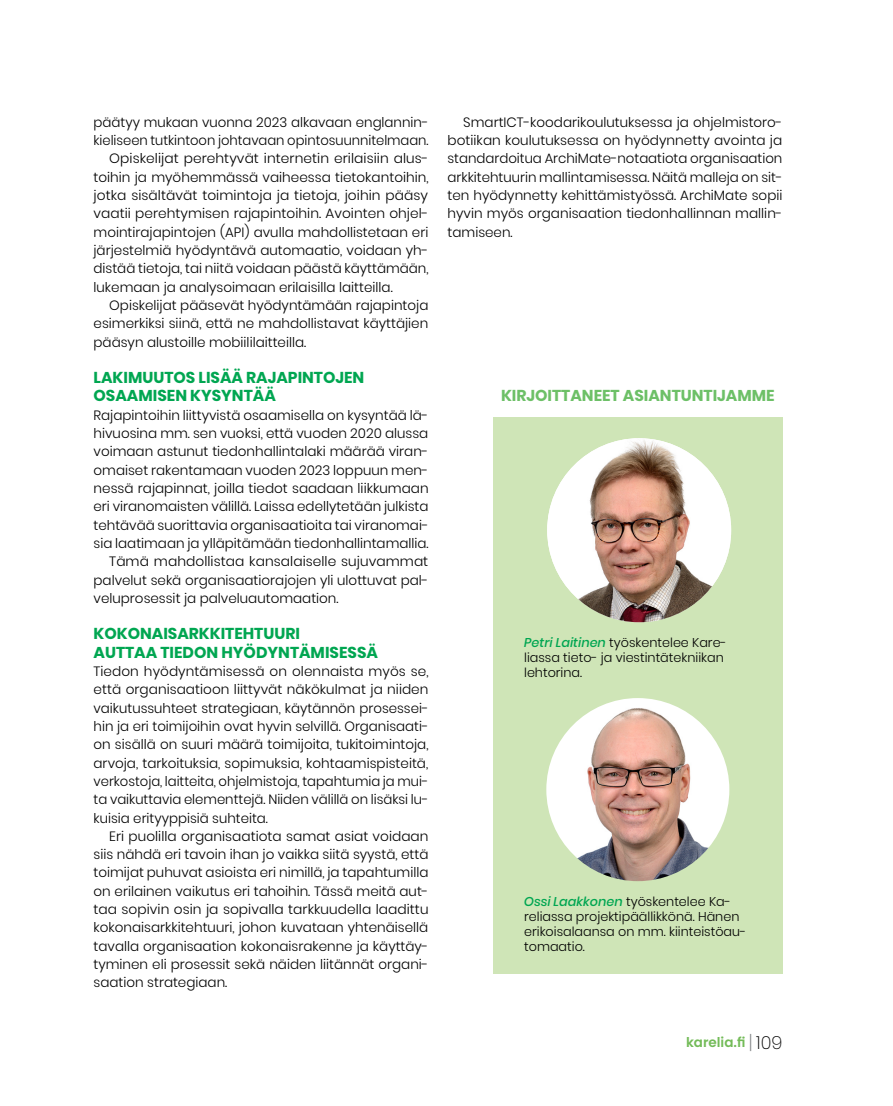
<style>
.page{position:relative;width:893px;height:1106px;background:#fff}
.page>*{position:absolute;margin:0;border:0;box-sizing:border-box;transform-origin:0 0}
.väliotsikko-caps{font:700 15.75px/18.3px "Poppins";color:#00a651}
.asiantuntijat-otsikk{font:700 15.75px "Poppins";color:#6dc067}
.Leipis{font:300 13.5px/18.3px "Poppins";color:#000;text-align:justify}
.Leipis-ei-sisennystä{font:300 13.5px/18.3px "Poppins";color:#000;text-align:justify}
.t1{font:600 13.5px "Poppins";color:#73bb58}
.kirjoittajat-laatiko{font:300 12.75px/15.3px "Poppins";color:#000}
.s1{font-weight:500;font-style:italic;color:#00a651}
.s2{font-family:"Francker CYR";font-weight:200;font-stretch:condensed;font-size:18px;color:#808285}
.s3{font-weight:200;font-size:18px;color:#000}
</style>
<div class="page">
<div style="left:493px;top:417px;width:289px;height:556px;background:#cfe5b7"></div>
<img style="left:547px;top:438px;width:184px;height:184px;border-radius:92px">
<img style="left:546px;top:698px;width:183px;height:183px;border-radius:92px">
<p class="Leipis" style="left:94px;top:113px;width:337px">päätyy mukaan vuonna 2023 alkavaan englannin&shy;kieliseen tutkintoon johtavaan opintosuunnitelmaan.</p>
<p class="Leipis" style="left:94px;top:150px;width:337px;text-indent:16px">Opiskelijat perehtyvät internetin erilaisiin alus&shy;toihin ja myöhemmässä vaiheessa tietokantoihin, jotka sisältävät toimintoja ja tietoja, joihin pääsy vaatii perehtymisen rajapintoihin. Avointen ohjel&shy;mointirajapintojen (API) avulla mahdollistetaan eri järjestelmiä hyödyntävä automaatio, voidaan yh&shy;distää tietoja, tai niitä voidaan päästä käyttämään, lukemaan ja analysoimaan erilaisilla laitteilla.</p>
<p class="Leipis" style="left:94px;top:296px;width:336px;text-indent:16px">Opiskelijat pääsevät hyödyntämään rajapintoja esimerkiksi siinä, että ne mahdollistavat käyttäjien pääsyn alustoille mobiililaitteilla.</p>
<p class="väliotsikko-caps" style="left:94px;top:368px;width:272px">LAKIMUUTOS LISÄÄ RAJAPINTOJEN<br>OSAAMISEN KYSYNTÄÄ</p>
<p class="Leipis-ei-sisennystä" style="left:94px;top:406px;width:337px">Rajapintoihin liittyvistä osaamisella on kysyntää lä&shy;hivuosina mm. sen vuoksi, että vuoden 2020 alussa voimaan astunut tiedonhallintalaki määrää viran&shy;omaiset rakentamaan vuoden 2023 loppuun men&shy;nessä rajapinnat, joilla tiedot saadaan liikkumaan eri viranomaisten välillä. Laissa edellytetään julkista tehtävää suorittavia organisaatioita tai viranomai&shy;sia laatimaan ja ylläpitämään tiedonhallintamallia.</p>
<p class="Leipis" style="left:94px;top:552px;width:337px;text-indent:16px">Tämä mahdollistaa kansalaiselle sujuvammat palvelut sekä organisaatiorajojen yli ulottuvat pal&shy;veluprosessit ja palveluautomaation.</p>
<p class="väliotsikko-caps" style="left:94px;top:625px;width:286px">KOKONAISARKKITEHTUURI<br>AUTTAA TIEDON HYÖDYNTÄMISESSÄ</p>
<p class="Leipis-ei-sisennystä" style="left:94px;top:662px;width:337px">Tiedon hyödyntämisessä on olennaista myös se, että organisaatioon liittyvät näkökulmat ja niiden vaikutussuhteet strategiaan, käytännön prosessei&shy;hin ja eri toimijoihin ovat hyvin selvillä. Organisaati&shy;on sisällä on suuri määrä toimijoita, tukitoimintoja, arvoja, tarkoituksia, sopimuksia, kohtaamispisteitä, verkostoja, laitteita, ohjelmistoja, tapahtumia ja mui&shy;ta vaikuttavia elementtejä. Niiden välillä on lisäksi lu&shy;kuisia erityyppisiä suhteita.</p>
<p class="Leipis" style="left:94px;top:827px;width:337px;text-indent:16px">Eri puolilla organisaatiota samat asiat voidaan siis nähdä eri tavoin ihan jo vaikka siitä syystä, että toimijat puhuvat asioista eri nimillä, ja tapahtumilla on erilainen vaikutus eri tahoihin. Tässä meitä aut&shy;taa sopivin osin ja sopivalla tarkkuudella laadittu kokonaisarkkitehtuuri, johon kuvataan yhtenäisellä tavalla organisaation kokonaisrakenne ja käyttäy&shy;tyminen eli prosessit sekä näiden liitännät organi&shy;saation strategiaan.</p>
<p class="Leipis" style="left:448px;top:113px;width:337px;text-indent:16px">SmartICT-koodarikoulutuksessa ja ohjelmistoro&shy;botiikan koulutuksessa on hyödynnetty avointa ja standardoitua ArchiMate-notaatiota organisaation arkkitehtuurin mallintamisessa. Näitä malleja on sit&shy;ten hyödynnetty kehittämistyössä. ArchiMate sopii hyvin myös organisaation tiedonhallinnan mallin&shy;tamiseen.</p>
<p class="asiantuntijat-otsikk" style="left:501px;top:387px;width:275px">KIRJOITTANEET ASIANTUNTIJAMME</p>
<p class="kirjoittajat-laatiko" style="left:524px;top:634px;width:204px"><span class="s1">Petri Laitinen</span> työskentelee Kare&shy;liassa tieto- ja viestintätekniikan lehtorina.</p>
<p class="kirjoittajat-laatiko" style="left:524px;top:893px;width:224px"><span class="s1">Ossi Laakkonen</span> työskentelee Ka&shy;reliassa projektipäällikkönä. Hänen erikoisalaansa on mm. kiinteistöau&shy;tomaatio.</p>
<p class="t1" style="left:686px;top:1034px;width:98px">karelia.fi <span class="s2">|</span> <span class="s3">109</span></p>
</div>
